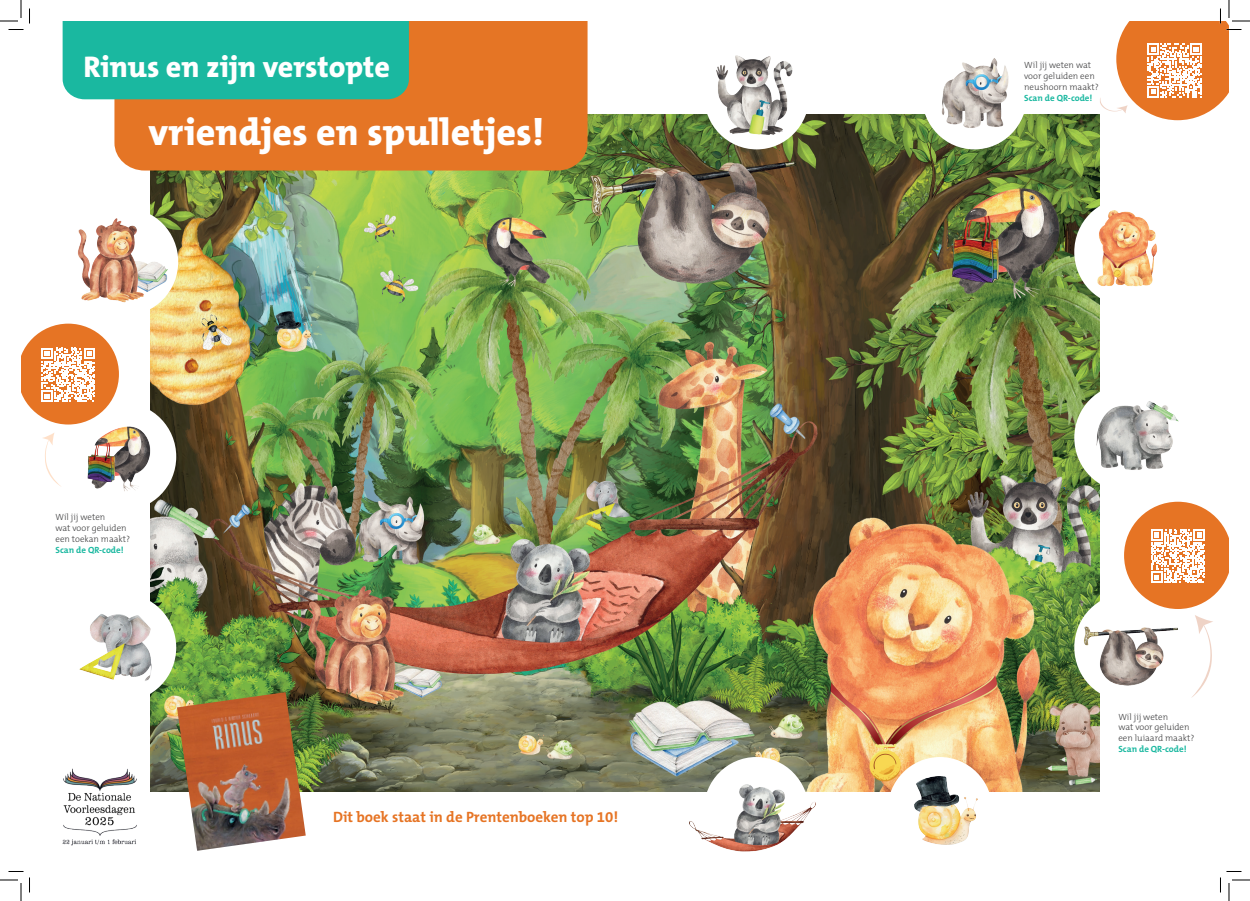
<style>
.page{position:relative;width:1250px;height:901px;background:#fff}
.page>*{position:absolute;margin:0;border:0;box-sizing:border-box;transform-origin:0 0}
.t1{font:800 38px "The Mix B W8";color:#fff}
.t2{font:800 30px "The Mix B W8";color:#fff}
.t3{font:700 15px "The Mix B W7";color:#e67424}
.t4{font:300 9px/10.8px "The Mix B W3";color:#3e3e3f}
.t5{font:700 9px "The Mix B W7";color:#1ab8a0}
</style>
<div class="page">
<img style="left:151px;top:114px;width:948px;height:678px">
<div style="left:1074px;top:198px;width:105px;height:108px;background:#fff;border-radius:50%"></div>
<div style="left:114px;top:21px;width:473px;height:150px;background:#e57525"></div>
<div style="left:63px;top:21px;width:346px;height:78px;background:#1ab8a0"></div>
<img style="left:62px;top:768px;width:75px;height:78px">
<div style="left:1074px;top:384px;width:105px;height:107px;background:#fff;border-radius:50%"></div>
<div style="left:1074px;top:594px;width:105px;height:107px;background:#fff;border-radius:50%"></div>
<div style="left:922px;top:42px;width:105px;height:107px;background:#fff;border-radius:50%"></div>
<div style="left:704px;top:42px;width:105px;height:107px;background:#fff;border-radius:50%"></div>
<div style="left:73px;top:208px;width:105px;height:107px;background:#fff;border-radius:50%"></div>
<div style="left:71px;top:594px;width:105px;height:107px;background:#fff;border-radius:50%"></div>
<div style="left:887px;top:757px;width:105px;height:107px;background:#fff;border-radius:50%"></div>
<svg style="left:1124px;top:502px;width:105px;height:107px"></svg>
<svg style="left:21px;top:324px;width:98px;height:100px"></svg>
<svg style="left:1191px;top:615px;width:22px;height:83px"></svg>
<svg style="left:43px;top:433px;width:18px;height:54px"></svg>
<img style="left:73px;top:380px;width:130px;height:159px">
<img style="left:914px;top:777px;width:64px;height:68px">
<img style="left:1072px;top:622px;width:106px;height:70px">
<img style="left:936px;top:58px;width:80px;height:78px">
<img style="left:148px;top:262px;width:21px;height:32px">
<img style="left:78px;top:218px;width:70px;height:85px">
<img style="left:689px;top:717px;width:134px;height:135px">
<img style="left:703px;top:55px;width:97px;height:91px">
<img style="left:79px;top:607px;width:86px;height:77px">
<img style="left:1098px;top:210px;width:60px;height:76px">
<img style="left:1088px;top:397px;width:91px;height:79px">
<img style="left:177px;top:692px;width:129px;height:159px">
<svg style="left:0;top:0;width:30px;height:30px"></svg>
<svg style="left:0;top:871px;width:30px;height:30px"></svg>
<svg style="left:1099px;top:0;width:151px;height:120px"></svg>
<svg style="left:1220px;top:871px;width:30px;height:30px"></svg>
<h2 class="t2" style="left:83px;top:48px;width:308px">Rinus en zijn verstopte</h2>
<h1 class="t1" style="left:148px;top:108px;width:397px">vriendjes en spulletjes!</h1>
<p class="t4" style="left:56px;top:512px;width:76px">Wil jij weten<br>wat voor geluiden een toekan maakt?</p>
<p class="t5" style="left:56px;top:544px;width:70px">Scan de QR-code!</p>
<h3 class="t3" style="left:333px;top:807px;width:287px">Dit boek staat in de Prentenboeken top 10!</h3>
<p class="t4" style="left:1024px;top:60px;width:76px">Wil jij weten wat voor geluiden een neushoorn maakt?</p>
<p class="t5" style="left:1024px;top:92px;width:70px">Scan de QR-code!</p>
<p class="t4" style="left:1118px;top:711px;width:77px">Wil jij weten<br>wat voor geluiden een luiaard maakt?</p>
<p class="t5" style="left:1118px;top:743px;width:70px">Scan de QR-code!</p>
</div>
